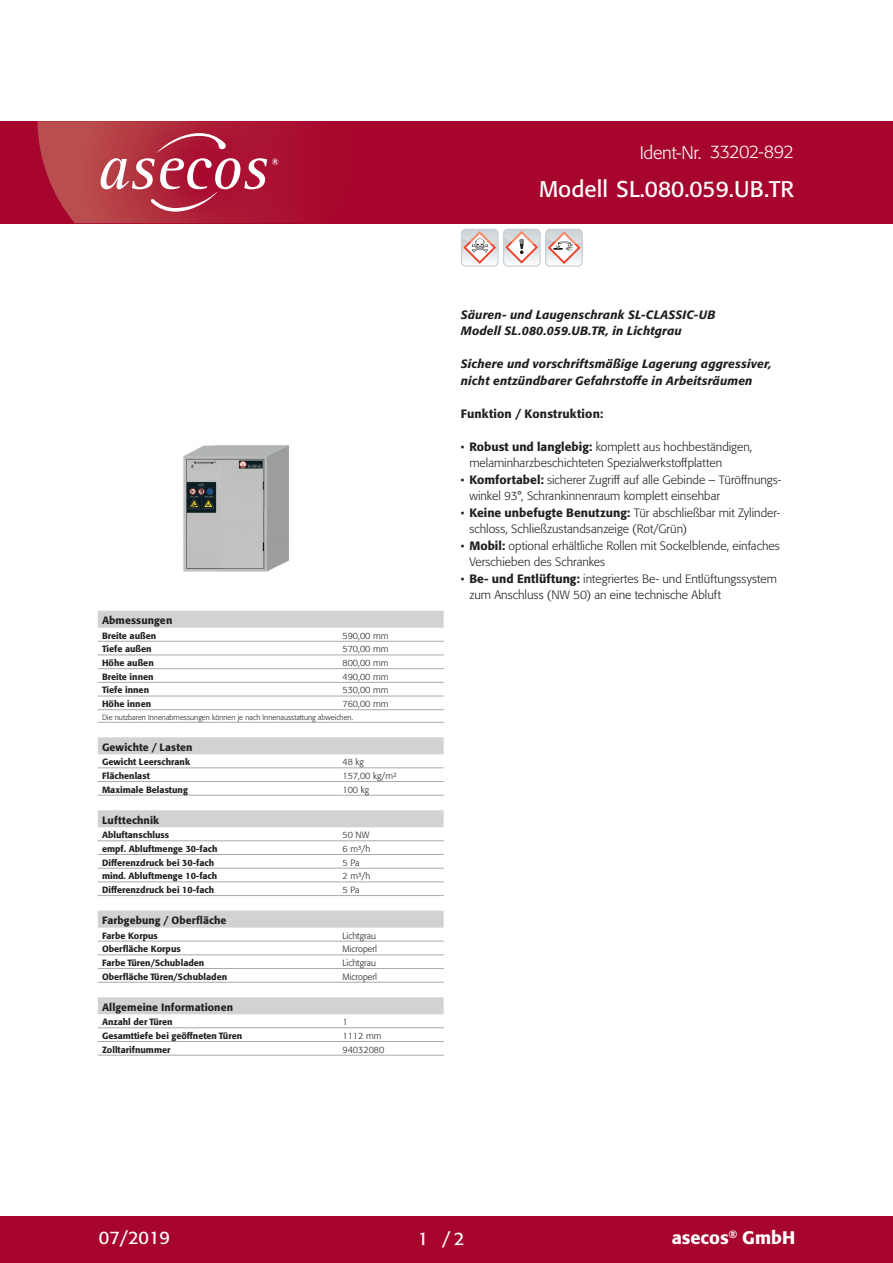
<style>
.page{position:relative;width:893px;height:1263px;background:#fff}
.page>*{position:absolute;margin:0;border:0;box-sizing:border-box;transform-origin:0 0}
.t1{font:22.5px "Formata Pro";color:#fff}
.t2{font:300 18px "Formata Pro";letter-spacing:-.035em;color:#fff}
.t3{font:500 18px "Formata Pro";color:#fff}
.t4{font:18px "Formata Pro";color:#fff}
.t5{font:300 12px/16.5px "Formata Pro";color:#231f20}
.CB_AF_Produkt-FT-Fet{font:italic 500 12px/16.5px "Formata Pro";letter-spacing:.015em;color:#231f20}
.CB_AF_Produkt-FT-Fet-2{font:500 12px "Formata Pro";letter-spacing:.015em;color:#231f20}
.CB_AF_TB-Technische{font:500 10.5px "Formata Pro";letter-spacing:.01em;color:#231f20}
.CB_AF_TB-Technische-2{font:500 9px "Formata Pro";color:#231f20}
.CB_AF_TB-Technische-3{font:300 9px "Formata Pro";color:#231f20}
.CB_AF_TB-Technische-4{font:300 7.5px "Formata Pro";color:#231f20}
.s1{font-weight:500}
</style>
<div class="page">
<div style="left:0;top:121px;width:893px;height:102px;background:#a7052d"></div>
<svg style="left:37px;top:121px;width:258px;height:102px"></svg>
<div style="left:0;top:1216px;width:893px;height:47px;background:#a7052d"></div>
<img style="left:98px;top:445px;width:270px;height:166px">
<div style="left:98px;top:611px;width:346px;height:17px;background:#d1d2d4"></div>
<hr style="left:98px;top:641px;width:240px;height:1px;background:#a8a9ad">
<hr style="left:338px;top:641px;width:106px;height:1px;background:#a8a9ad">
<hr style="left:98px;top:655px;width:240px;height:1px;background:#a8a9ad">
<hr style="left:338px;top:655px;width:106px;height:1px;background:#a8a9ad">
<hr style="left:98px;top:668px;width:240px;height:1px;background:#a8a9ad">
<hr style="left:338px;top:668px;width:106px;height:1px;background:#a8a9ad">
<hr style="left:98px;top:682px;width:240px;height:1px;background:#a8a9ad">
<hr style="left:338px;top:682px;width:106px;height:1px;background:#a8a9ad">
<hr style="left:98px;top:696px;width:240px;height:1px;background:#a8a9ad">
<hr style="left:338px;top:696px;width:106px;height:1px;background:#a8a9ad">
<hr style="left:98px;top:709px;width:240px;height:1px;background:#a8a9ad">
<hr style="left:338px;top:709px;width:106px;height:1px;background:#a8a9ad">
<hr style="left:98px;top:722px;width:240px;height:1px;background:#a8a9ad">
<hr style="left:338px;top:722px;width:106px;height:1px;background:#a8a9ad">
<div style="left:98px;top:737px;width:346px;height:17px;background:#d1d2d4"></div>
<hr style="left:98px;top:767px;width:240px;height:1px;background:#a8a9ad">
<hr style="left:338px;top:767px;width:106px;height:1px;background:#a8a9ad">
<hr style="left:98px;top:781px;width:240px;height:1px;background:#a8a9ad">
<hr style="left:338px;top:781px;width:106px;height:1px;background:#a8a9ad">
<hr style="left:98px;top:795px;width:240px;height:1px;background:#a8a9ad">
<hr style="left:338px;top:795px;width:106px;height:1px;background:#a8a9ad">
<div style="left:98px;top:810px;width:346px;height:17px;background:#d1d2d4"></div>
<hr style="left:98px;top:840px;width:240px;height:1px;background:#a8a9ad">
<hr style="left:338px;top:840px;width:106px;height:1px;background:#a8a9ad">
<hr style="left:98px;top:854px;width:240px;height:1px;background:#a8a9ad">
<hr style="left:338px;top:854px;width:106px;height:1px;background:#a8a9ad">
<hr style="left:98px;top:868px;width:240px;height:1px;background:#a8a9ad">
<hr style="left:338px;top:868px;width:106px;height:1px;background:#a8a9ad">
<hr style="left:98px;top:882px;width:240px;height:1px;background:#a8a9ad">
<hr style="left:338px;top:882px;width:106px;height:1px;background:#a8a9ad">
<hr style="left:98px;top:895px;width:240px;height:1px;background:#a8a9ad">
<hr style="left:338px;top:895px;width:106px;height:1px;background:#a8a9ad">
<div style="left:98px;top:911px;width:346px;height:17px;background:#d1d2d4"></div>
<hr style="left:98px;top:941px;width:240px;height:1px;background:#a8a9ad">
<hr style="left:338px;top:941px;width:106px;height:1px;background:#a8a9ad">
<hr style="left:98px;top:954px;width:240px;height:1px;background:#a8a9ad">
<hr style="left:338px;top:954px;width:106px;height:1px;background:#a8a9ad">
<hr style="left:98px;top:968px;width:240px;height:1px;background:#a8a9ad">
<hr style="left:338px;top:968px;width:106px;height:1px;background:#a8a9ad">
<hr style="left:98px;top:982px;width:240px;height:1px;background:#a8a9ad">
<hr style="left:338px;top:982px;width:106px;height:1px;background:#a8a9ad">
<div style="left:98px;top:997px;width:346px;height:17px;background:#d1d2d4"></div>
<hr style="left:98px;top:1027px;width:240px;height:1px;background:#a8a9ad">
<hr style="left:338px;top:1027px;width:106px;height:1px;background:#a8a9ad">
<hr style="left:98px;top:1041px;width:240px;height:1px;background:#a8a9ad">
<hr style="left:338px;top:1041px;width:106px;height:1px;background:#a8a9ad">
<hr style="left:98px;top:1055px;width:240px;height:1px;background:#a8a9ad">
<hr style="left:338px;top:1055px;width:106px;height:1px;background:#a8a9ad">
<svg style="left:461px;top:229px;width:38px;height:38px"></svg>
<svg style="left:462px;top:230px;width:35px;height:35px"></svg>
<svg style="left:503px;top:229px;width:38px;height:38px"></svg>
<svg style="left:504px;top:244px;width:36px;height:21px"></svg>
<img style="left:504px;top:230px;width:36px;height:14px">
<img style="left:511px;top:233px;width:23px;height:11px">
<svg style="left:545px;top:229px;width:38px;height:38px"></svg>
<svg style="left:546px;top:244px;width:36px;height:21px"></svg>
<img style="left:546px;top:230px;width:36px;height:14px">
<img style="left:554px;top:234px;width:23px;height:10px">
<p class="t2" style="left:640px;top:141px;width:63px">Ident-Nr.</p>
<p class="t2" style="left:710px;top:141px;width:85px">33202-892</p>
<p class="t1" style="left:539px;top:174px;width:256px">Modell SL.080.059.UB.TR</p>
<p class="CB_AF_TB-Technische" style="left:102px;top:614px;width:72px">Abmessungen</p>
<p class="CB_AF_TB-Technische-2" style="left:102px;top:630px;width:56px">Breite außen</p>
<p class="CB_AF_TB-Technische-3" style="left:342px;top:630px;width:48px">590,00 mm</p>
<p class="CB_AF_TB-Technische-2" style="left:102px;top:643px;width:51px">Tiefe außen</p>
<p class="CB_AF_TB-Technische-3" style="left:342px;top:644px;width:48px">570,00 mm</p>
<p class="CB_AF_TB-Technische-2" style="left:102px;top:657px;width:53px">Höhe außen</p>
<p class="CB_AF_TB-Technische-3" style="left:342px;top:657px;width:48px">800,00 mm</p>
<p class="CB_AF_TB-Technische-2" style="left:102px;top:671px;width:53px">Breite innen</p>
<p class="CB_AF_TB-Technische-3" style="left:342px;top:671px;width:48px">490,00 mm</p>
<p class="CB_AF_TB-Technische-2" style="left:102px;top:684px;width:49px">Tiefe innen</p>
<p class="CB_AF_TB-Technische-3" style="left:342px;top:685px;width:48px">530,00 mm</p>
<p class="CB_AF_TB-Technische-2" style="left:102px;top:698px;width:51px">Höhe innen</p>
<p class="CB_AF_TB-Technische-3" style="left:342px;top:698px;width:48px">760,00 mm</p>
<p class="CB_AF_TB-Technische-4" style="left:102px;top:712px;width:253px">Die nutzbaren Innenabmessungen können je nach Innenausstattung abweichen.</p>
<p class="CB_AF_TB-Technische" style="left:102px;top:740px;width:92px">Gewichte / Lasten</p>
<p class="CB_AF_TB-Technische-2" style="left:102px;top:756px;width:90px">Gewicht Leerschrank</p>
<p class="CB_AF_TB-Technische-3" style="left:342px;top:756px;width:23px">48 kg</p>
<p class="CB_AF_TB-Technische-2" style="left:102px;top:770px;width:49px">Flächenlast</p>
<p class="CB_AF_TB-Technische-3" style="left:342px;top:770px;width:56px">157,00 kg/m²</p>
<p class="CB_AF_TB-Technische-2" style="left:102px;top:784px;width:87px">Maximale Belastung</p>
<p class="CB_AF_TB-Technische-3" style="left:342px;top:784px;width:28px">100 kg</p>
<p class="CB_AF_TB-Technische" style="left:102px;top:813px;width:59px">Lufttechnik</p>
<p class="CB_AF_TB-Technische-2" style="left:102px;top:829px;width:69px">Abluftanschluss</p>
<p class="CB_AF_TB-Technische-3" style="left:342px;top:829px;width:28px">50 NW</p>
<p class="CB_AF_TB-Technische-2" style="left:102px;top:843px;width:117px">empf. Abluftmenge 30-fach</p>
<p class="CB_AF_TB-Technische-3" style="left:342px;top:843px;width:29px">6 m³/h</p>
<p class="CB_AF_TB-Technische-2" style="left:102px;top:857px;width:114px">Differenzdruck bei 30-fach</p>
<p class="CB_AF_TB-Technische-3" style="left:342px;top:857px;width:18px">5 Pa</p>
<p class="CB_AF_TB-Technische-2" style="left:102px;top:870px;width:117px">mind. Abluftmenge 10-fach</p>
<p class="CB_AF_TB-Technische-3" style="left:342px;top:870px;width:29px">2 m³/h</p>
<p class="CB_AF_TB-Technische-2" style="left:102px;top:884px;width:114px">Differenzdruck bei 10-fach</p>
<p class="CB_AF_TB-Technische-3" style="left:342px;top:884px;width:18px">5 Pa</p>
<p class="CB_AF_TB-Technische" style="left:102px;top:913px;width:126px">Farbgebung / Oberfläche</p>
<p class="CB_AF_TB-Technische-2" style="left:102px;top:929px;width:57px">Farbe Korpus</p>
<p class="CB_AF_TB-Technische-3" style="left:342px;top:930px;width:35px">Lichtgrau</p>
<p class="CB_AF_TB-Technische-2" style="left:102px;top:943px;width:80px">Oberfläche Korpus</p>
<p class="CB_AF_TB-Technische-3" style="left:342px;top:943px;width:36px">Microperl</p>
<p class="CB_AF_TB-Technische-2" style="left:102px;top:957px;width:104px">Farbe Türen/Schubladen</p>
<p class="CB_AF_TB-Technische-3" style="left:342px;top:957px;width:35px">Lichtgrau</p>
<p class="CB_AF_TB-Technische-2" style="left:102px;top:971px;width:127px">Oberfläche Türen/Schubladen</p>
<p class="CB_AF_TB-Technische-3" style="left:342px;top:971px;width:36px">Microperl</p>
<p class="CB_AF_TB-Technische" style="left:102px;top:1000px;width:132px">Allgemeine Informationen</p>
<p class="CB_AF_TB-Technische-2" style="left:102px;top:1016px;width:72px">Anzahl der Türen</p>
<p class="CB_AF_TB-Technische-3" style="left:342px;top:1016px;width:7px">1</p>
<p class="CB_AF_TB-Technische-2" style="left:102px;top:1030px;width:142px">Gesamttiefe bei geöffneten Türen</p>
<p class="CB_AF_TB-Technische-3" style="left:342px;top:1030px;width:40px">1112 mm</p>
<p class="CB_AF_TB-Technische-2" style="left:102px;top:1043px;width:70px">Zolltarifnummer</p>
<p class="CB_AF_TB-Technische-3" style="left:342px;top:1044px;width:43px">94032080</p>
<p class="CB_AF_Produkt-FT-Fet" style="left:461px;top:306px;width:256px">Säuren- und Laugenschrank SL-CLASSIC-UB<br>Modell SL.080.059.UB.TR, in Lichtgrau</p>
<p class="CB_AF_Produkt-FT-Fet" style="left:461px;top:356px;width:312px">Sichere und vorschriftsmäßige Lagerung aggressiver, nicht entzündbarer Gefahrstoffe in Arbeitsräumen</p>
<p class="CB_AF_Produkt-FT-Fet-2" style="left:461px;top:406px;width:144px">Funktion / Konstruktion:</p>
<p class="t5" style="left:469px;top:438px;width:285px;text-indent:-9px">• <span class="s1">Robust und langlebig:</span> komplett aus hochbeständigen, melaminharzbeschichteten Spezialwerkstoffplatten</p>
<p class="t5" style="left:469px;top:471px;width:314px;text-indent:-9px">• <span class="s1">Komfortabel:</span> sicherer Zugriff auf alle Gebinde – Türöffnungs&shy;winkel 93°, Schrankinnenraum komplett einsehbar</p>
<p class="t5" style="left:469px;top:504px;width:312px;text-indent:-9px">• <span class="s1">Keine unbefugte Benutzung:</span> Tür abschließbar mit Zylinder&shy;schloss, Schließzustandsanzeige (Rot/Grün)</p>
<p class="t5" style="left:469px;top:537px;width:312px;text-indent:-9px">• <span class="s1">Mobil:</span> optional erhältliche Rollen mit Sockelblende, einfaches<br>Verschieben des Schrankes</p>
<p class="t5" style="left:469px;top:570px;width:309px;text-indent:-9px">• <span class="s1">Be- und Entlüftung:</span> integriertes Be- und Entlüftungssystem zum Anschluss (NW 50) an eine technische Abluft</p>
<p class="t4" style="left:99px;top:1225px;width:73px">07/2019</p>
<p class="t4" style="left:418px;top:1227px;width:12px">1</p>
<p class="t4" style="left:442px;top:1227px;width:23px">/2</p>
<h2 class="t3" style="left:672px;top:1225px;width:125px">asecos<sup>®</sup> GmbH</h2>
</div>
